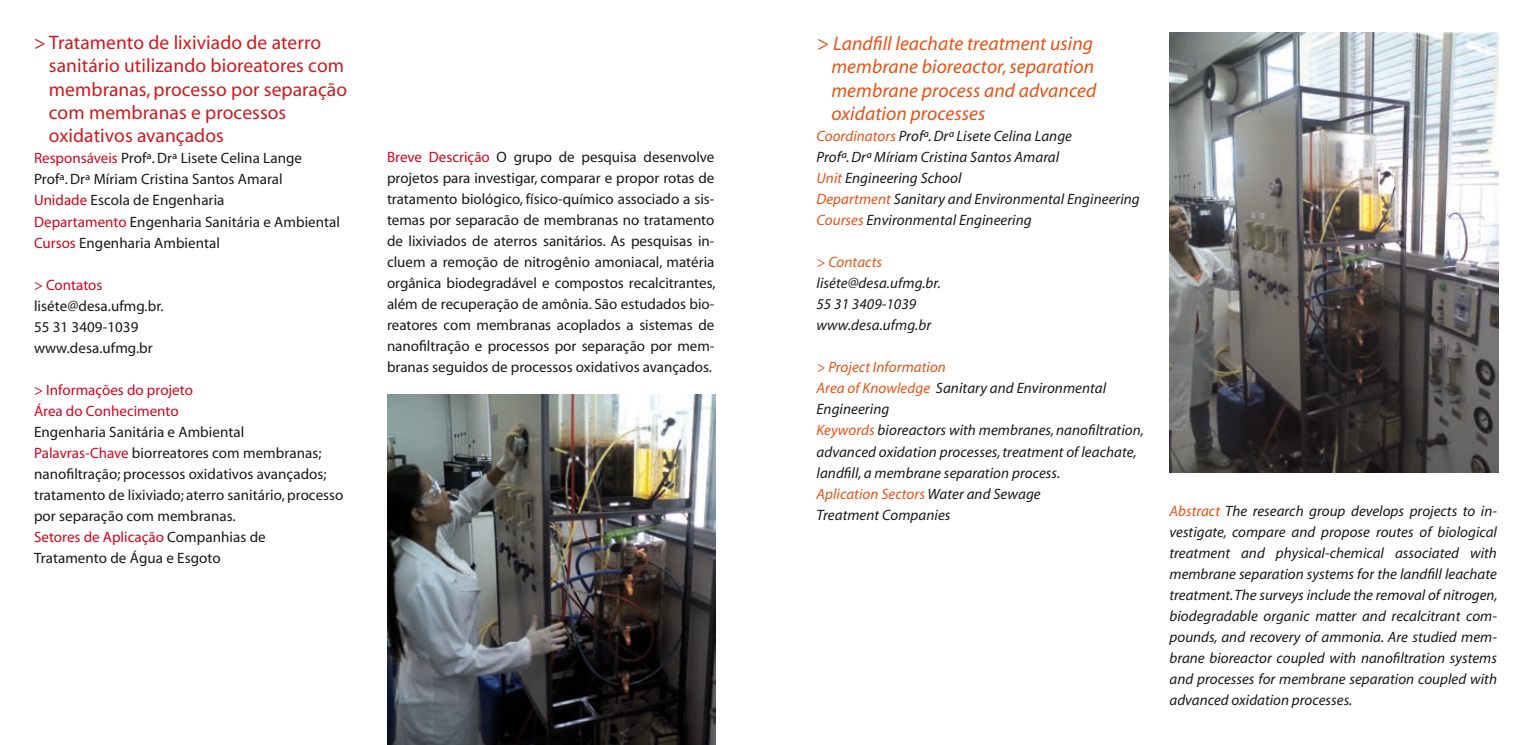
<style>
.page{position:relative;width:1531px;height:745px;background:#fff}
.page>*{position:absolute;margin:0;border:0;box-sizing:border-box;transform-origin:0 0}
.t1{font:19.5px/23.4px "Myriad";letter-spacing:.005em;color:#cd1a1f}
.t2{font:italic 19.5px/23.4px "Myriad";letter-spacing:.005em;color:#e75113}
.t3{font:15px/21px "Myriad";letter-spacing:.005em;color:#1a171c}
.t4{font:italic 15px/21px "Myriad";letter-spacing:.005em;color:#1a171c}
.t5{font:15px/21px "Myriad";color:#cd071e}
.t6{font:italic 15px "Myriad";letter-spacing:.005em;color:#e75113}
.s1{color:#cd071e}
.s2{font-size:21px}
.s3{color:#e75113}
</style>
<div class="page">
<img style="left:387px;top:394px;width:328px;height:350px">
<img style="left:1169px;top:33px;width:330px;height:439px">
<h1 class="t1" style="left:49px;top:31px;width:300px;text-indent:-15px">&gt; Tratamento de lixiviado de aterro sanitário utilizando bioreatores com membranas, processo por separação com membranas e processos oxidativos avançados</h1>
<p class="t3" style="left:34px;top:148px;width:308px"><span class="s1">Responsáveis</span> Profª. Drª Lisete Celina Lange<br>Profª. Drª Míriam Cristina Santos Amaral<br><span class="s1">Unidade</span> Escola de Engenharia<br><span class="s1">Departamento</span> Engenharia Sanitária e Ambiental <span class="s1">Cursos</span> Engenharia Ambiental</p>
<p class="t5" style="left:34px;top:274px;width:70px">&gt; Contatos</p>
<p class="t3" style="left:34px;top:295px;width:131px">liséte@desa.ufmg.br.<br>55 31 3409-1039 www.desa.ufmg.br</p>
<p class="t5" style="left:34px;top:379px;width:160px">&gt; Informações do projeto<br>Área do Conhecimento</p>
<p class="t3" style="left:34px;top:421px;width:311px">Engenharia Sanitária e Ambiental<br><span class="s1">Palavras-Chave</span> biorreatores com membranas; nanofiltração; processos oxidativos avançados; tratamento de lixiviado; aterro sanitário, processo por separação com membranas.<br><span class="s1">Setores de Aplicação</span> Companhias de<br>Tratamento de Água e Esgoto</p>
<p class="t3" style="left:387px;top:146px;width:330px;text-align:justify"><span class="s1">Breve Descrição</span> O grupo de pesquisa desenvolve projetos para investigar, comparar e propor rotas de tratamento biológico, físico-químico associado a sis&shy;temas por separacão de membranas no tratamento de lixiviados de aterros sanitários. As pesquisas in&shy;cluem a remoção de nitrogênio amoniacal, matéria orgânica biodegradável e compostos recalcitrantes, além de recuperação de amônia. São estudados bio&shy;reatores com membranas acoplados a sistemas de nanofiltração e processos por separação por mem&shy;branas seguidos de processos oxidativos avançados.</p>
<h1 class="t2" style="left:831px;top:32px;width:266px;text-indent:-15px"><span class="s2">&gt;</span> Landfill leachate treatment using membrane bioreactor, separation membrane process and advanced oxidation processes</h1>
<p class="t4" style="left:816px;top:126px;width:325px"><span class="s3">Coordinators</span> Profª. Drª Lisete Celina Lange<br>Profª. Drª Míriam Cristina Santos Amaral<br><span class="s3">Unit</span> Engineering School<br><span class="s3">Department</span> Sanitary and Environmental Engineering <span class="s3">Courses</span> Environmental Engineering</p>
<p class="t6" style="left:816px;top:255px;width:67px">&gt; Contacts</p>
<p class="t4" style="left:816px;top:273px;width:126px">liséte@desa.ufmg.br.<br>55 31 3409-1039 www.desa.ufmg.br</p>
<p class="t4" style="left:816px;top:357px;width:329px"><span class="s3">&gt; Project Information<br>Area of Knowledge</span> Sanitary and Environmental Engineering<br><span class="s3">Keywords</span> bioreactors with membranes, nanofiltration, advanced oxidation processes, treatment of leachate, landfill, a membrane separation process.<br><span class="s3">Aplication Sectors</span> Water and Sewage<br>Treatment Companies</p>
<p class="t4" style="left:1169px;top:500px;width:330px;text-align:justify"><span class="s3">Abstract</span> The research group develops projects to in&shy;vestigate, compare and propose routes of biological treatment and physical-chemical associated with membrane separation systems for the landfill leachate treatment. The surveys include the removal of nitrogen, biodegradable organic matter and recalcitrant com&shy;pounds, and recovery of ammonia. Are studied mem&shy;brane bioreactor coupled with nanofiltration systems and processes for membrane separation coupled with advanced oxidation processes.</p>
</div>
